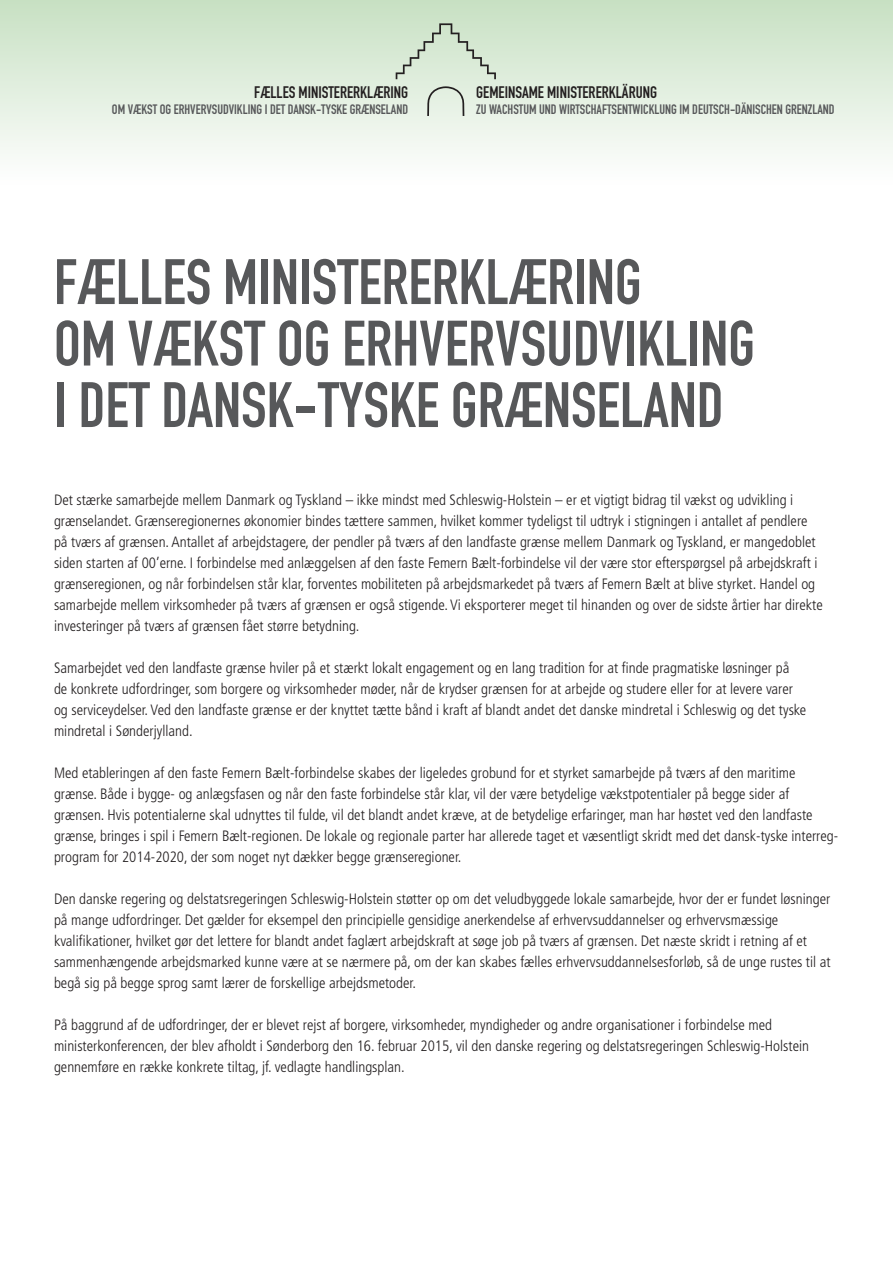
<style>
.page{position:relative;width:893px;height:1263px;background:#fff}
.page>*{position:absolute;margin:0;border:0;box-sizing:border-box;transform-origin:0 0}
.t1{font:63px/61.5px "DIN Engschrift";color:#57585a}
.t2{font:16.5px "DIN Engschrift";color:#231f20}
.t3{font:300 condensed 15px/21px "Frutiger";color:#231f20}
.t4{font:13.5px "DIN Engschrift";color:#57585a}
</style>
<div class="page">
<div style="left:0;top:0;width:893px;height:185px;background:linear-gradient(to bottom,#c7e0c3,#fff)"></div>
<svg style="left:396px;top:23px;width:100px;height:56px;background:#cadbc7"></svg>
<svg style="left:427px;top:86px;width:37px;height:30px"></svg>
<p class="t2" style="left:254px;top:82px;width:155px">FÆLLES MINISTERERKLÆRING</p>
<p class="t4" style="left:112px;top:102px;width:298px">OM VÆKST OG ERHVERVSUDVIKLING I DET DANSK-TYSKE GRÆNSELAND</p>
<p class="t2" style="left:476px;top:82px;width:182px">GEMEINSAME MINISTERERKLÄRUNG</p>
<p class="t4" style="left:476px;top:102px;width:360px">ZU WACHSTUM UND WIRTSCHAFTSENTWICKLUNG IM DEUTSCH-DÄNISCHEN GRENZLAND</p>
<h1 class="t1" style="left:54px;top:251px;width:703px">FÆLLES MINISTERERKLÆRING<br>OM VÆKST OG ERHVERVSUDVIKLING<br>I DET DANSK-TYSKE GRÆNSELAND</h1>
<p class="t3" style="left:54px;top:490px;width:770px">Det stærke samarbejde mellem Danmark og Tyskland – ikke mindst med Schleswig-Holstein – er et vigtigt bidrag til vækst og udvikling i grænselandet. Grænseregionernes økonomier bindes tættere sammen, hvilket kommer tydeligst til udtryk i stigningen i antallet af pendlere på tværs af grænsen. Antallet af arbejdstagere, der pendler på tværs af den landfaste grænse mellem Danmark og Tyskland, er mangedoblet siden starten af 00’erne. I forbindelse med anlæggelsen af den faste Femern Bælt-forbindelse vil der være stor efterspørgsel på arbejdskraft i grænseregionen, og når forbindelsen står klar, forventes mobiliteten på arbejdsmarkedet på tværs af Femern Bælt at blive styrket. Handel og samarbejde mellem virksomheder på tværs af grænsen er også stigende. Vi eksporterer meget til hinanden og over de sidste årtier har direkte investeringer på tværs af grænsen fået større betydning.</p>
<p class="t3" style="left:54px;top:658px;width:754px">Samarbejdet ved den landfaste grænse hviler på et stærkt lokalt engagement og en lang tradition for at finde pragmatiske løsninger på de konkrete udfordringer, som borgere og virksomheder møder, når de krydser grænsen for at arbejde og studere eller for at levere varer og serviceydelser. Ved den landfaste grænse er der knyttet tætte bånd i kraft af blandt andet det danske mindretal i Schleswig og det tyske mindretal i Sønderjylland.</p>
<p class="t3" style="left:54px;top:763px;width:786px">Med etableringen af den faste Femern Bælt-forbindelse skabes der ligeledes grobund for et styrket samarbejde på tværs af den maritime grænse. Både i bygge- og anlægsfasen og når den faste forbindelse står klar, vil der være betydelige vækstpotentialer på begge sider af grænsen. Hvis potentialerne skal udnyttes til fulde, vil det blandt andet kræve, at de betydelige erfaringer, man har høstet ved den landfaste grænse, bringes i spil i Femern Bælt-regionen. De lokale og regionale parter har allerede taget et væsentligt skridt med det dansk-tyske interreg&shy;program for 2014-2020, der som noget nyt dækker begge grænseregioner.</p>
<p class="t3" style="left:54px;top:889px;width:778px">Den danske regering og delstatsregeringen Schleswig-Holstein støtter op om det veludbyggede lokale samarbejde, hvor der er fundet løsninger på mange udfordringer. Det gælder for eksempel den principielle gensidige anerkendelse af erhvervsuddannelser og erhvervsmæssige kvalifikationer, hvilket gør det lettere for blandt andet faglært arbejdskraft at søge job på tværs af grænsen. Det næste skridt i retning af et sammenhængende arbejdsmarked kunne være at se nærmere på, om der kan skabes fælles erhvervsuddannelsesforløb, så de unge rustes til at begå sig på begge sprog samt lærer de forskellige arbejdsmetoder.</p>
<p class="t3" style="left:54px;top:1015px;width:757px">På baggrund af de udfordringer, der er blevet rejst af borgere, virksomheder, myndigheder og andre organisationer i forbindelse med ministerkonferencen, der blev afholdt i Sønderborg den 16. februar 2015, vil den danske regering og delstatsregeringen Schleswig-Holstein gennemføre en række konkrete tiltag, jf. vedlagte handlingsplan.</p>
</div>
